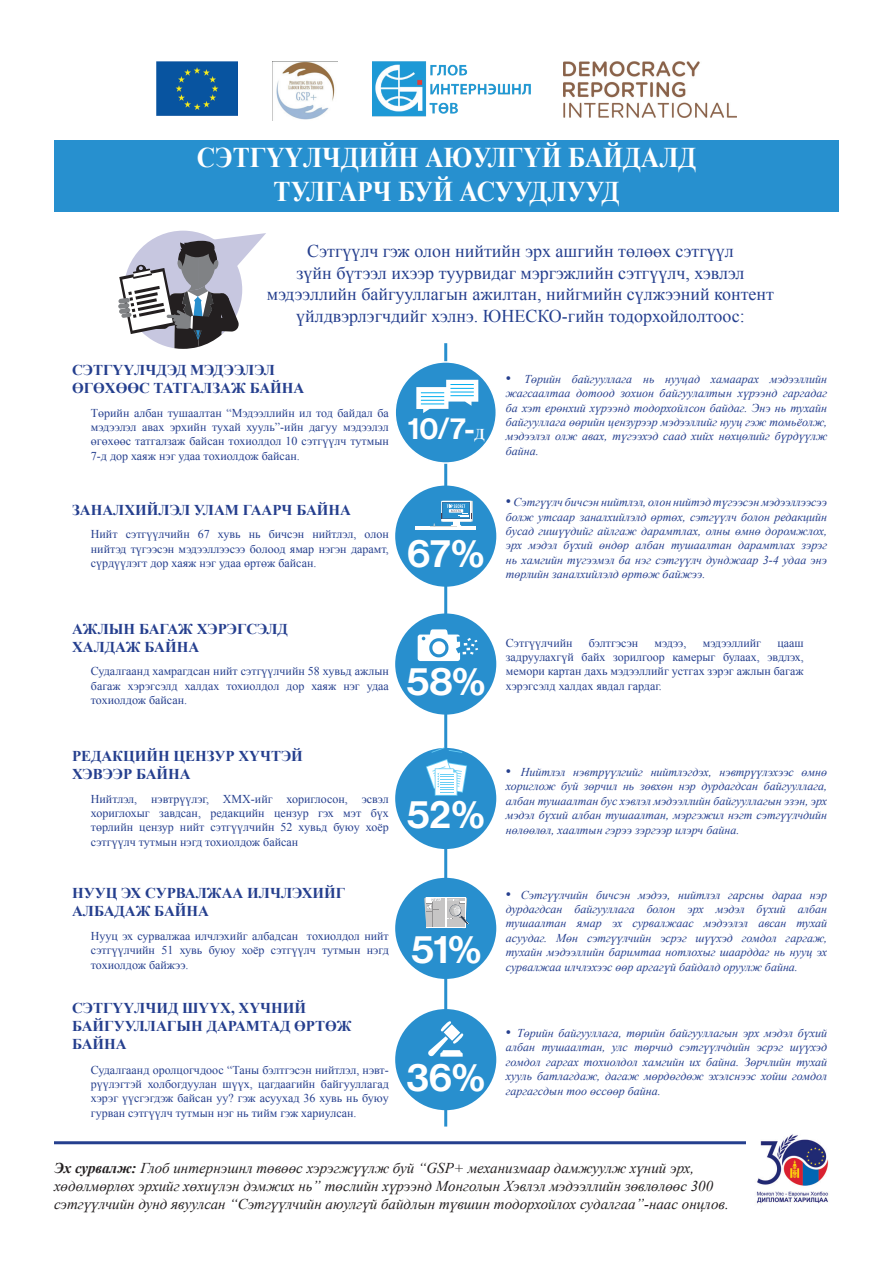
<style>
.page{position:relative;width:893px;height:1263px;background:#fff}
.page>*{position:absolute;margin:0;border:0;box-sizing:border-box;transform-origin:0 0}
.t1{font:500 39px "BW Haas Head 65";letter-spacing:-.005em;color:#fff}
.t2{font:500 30px "BW Haas Head 65";color:#fff}
.t3{font:700 28.5px/34.2px "MAK Times New Roman";color:#fff;text-align:center;scale:.9 1}
.t4{font:18px/21.6px "Times New Roman";color:#253f8e;text-align:center}
.t5{font:italic 15px/18px "Times New Roman";color:#231f20}
.t6{font:700 15px/18px "Times New Roman";color:#253f8e}
.t7{font:italic 12px/14.4px "Times New Roman";color:#253f8e;text-align:justify}
.t8{font:12px/14.4px "Times New Roman";color:#253f8e;text-align:justify}
.s1{font-style:normal;font-size:15px}
.s2{font-family:"Times New Roman";font-weight:700;font-size:15px}
.s3{font-weight:700}
</style>
<div class="page">
<hr style="left:54px;top:1141px;width:785px;height:3px;background:#253f8e">
<hr style="left:444px;top:343px;width:3px;height:783px;background:#288fce">
<svg style="left:118px;top:231px;width:148px;height:118px"></svg>
<div style="left:395px;top:748px;width:101px;height:101px;background:#288fce;border-radius:50%"></div>
<div style="left:395px;top:878px;width:101px;height:101px;background:#288fce;border-radius:50%"></div>
<div style="left:395px;top:1009px;width:101px;height:101px;background:#288fce;border-radius:50%"></div>
<div style="left:395px;top:613px;width:101px;height:102px;background:#288fce;border-radius:50%"></div>
<div style="left:395px;top:362px;width:101px;height:101px;background:#288fce;border-radius:50%"></div>
<div style="left:394px;top:361px;width:103px;height:103px;border:2px solid #fff;border-radius:50%"></div>
<svg style="left:416px;top:380px;width:62px;height:33px"></svg>
<div style="left:395px;top:486px;width:101px;height:101px;background:#288fce;border-radius:50%"></div>
<svg style="left:442px;top:501px;width:31px;height:21px"></svg>
<div style="left:441px;top:501px;width:30px;height:21px;background:#fff"></div>
<hr style="left:416px;top:526px;width:60px;height:4px;background:#fff">
<svg style="left:430px;top:502px;width:42px;height:25px"></svg>
<svg style="left:418px;top:629px;width:60px;height:32px"></svg>
<svg style="left:424px;top:897px;width:45px;height:31px"></svg>
<svg style="left:431px;top:747px;width:31px;height:6px"></svg>
<svg style="left:426px;top:759px;width:41px;height:37px"></svg>
<svg style="left:428px;top:1021px;width:35px;height:36px"></svg>
<div style="left:54px;top:140px;width:785px;height:71px;background:#2790cf"></div>
<img style="left:276px;top:62px;width:59px;height:58px">
<img style="left:563px;top:62px;width:173px;height:55px">
<img style="left:372px;top:62px;width:159px;height:55px">
<img style="left:157px;top:62px;width:81px;height:54px">
<img style="left:746px;top:1134px;width:93px;height:70px">
<h3 class="t3" style="left:197px;top:140px;width:556px">Сэтгүүлчдийн аюулгүй байдалд тулгарч буй асуудлууд</h3>
<h3 class="t4" style="left:267px;top:240px;width:509px">Сэтгүүлч гэж олон нийтийн эрх ашгийн төлөөх сэтгүүл<br>зүйн бүтээл ихээр туурвидаг мэргэжлийн сэтгүүлч, хэвлэл мэдээллийн байгууллагын ажилтан, нийгмийн сүлжээний контент үйлдвэрлэгчдийг хэлнэ. ЮНЕСКО-гийн тодорхойлолтоос:</h3>
<p class="t6" style="left:72px;top:361px;width:234px">Сэтгүүлчдэд мэдээлэл өгөхөөс татгалзаж байна</p>
<p class="t8" style="left:91px;top:405px;width:299px">Төрийн албан тушаалтан “Мэдээллийн ил тод байдал ба мэдээлэл авах эрхийн тухай хууль”-ийн дагуу мэдээлэл өгөхөөс татгалзаж байсан тохиолдол 10 сэтгүүлч тутмын 7-д дор хаяж нэг удаа тохиолдож байсан.</p>
<p class="t7" style="left:506px;top:371px;width:323px"><span class="s1">•</span> Төрийн байгууллага нь нууцад хамаарах мэдээллийн жагсаалтаа дотоод зохион байгуулалтын хүрээнд гаргадаг ба хэт ерөнхий хүрээнд тодорхойлсон байдаг. Энэ нь тухайн байгууллага өөрийн цензурээр мэдээллийг нууц гэж томьёолж, мэдээлэл олж авах, түгээхэд саад хийх нөхцөлийг бүрдүүлж байна.</p>
<h2 class="t2" style="left:408px;top:411px;width:79px">10/7-<span class="s2">д</span></h2>
<p class="t6" style="left:72px;top:501px;width:281px">Заналхийлэл улам гаарч байна</p>
<p class="t8" style="left:91px;top:527px;width:299px">Нийт сэтгүүлчийн 67 хувь нь бичсэн нийтлэл, олон нийтэд түгээсэн мэдээллээсээ болоод ямар нэгэн дарамт, сүрдүүлэгт дор хаяж нэг удаа өртөж байсан.</p>
<h1 class="t1" style="left:407px;top:531px;width:78px">67%</h1>
<p class="t6" style="left:72px;top:620px;width:217px">Ажлын багаж хэрэгсэлд халдаж байна</p>
<p class="t8" style="left:91px;top:664px;width:299px">Судалгаанд хамрагдсан нийт сэтгүүлчийн 58 хувьд ажлын багаж хэрэгсэлд халдах тохиолдол дор хаяж нэг удаа тохиолдож байсан.</p>
<p class="t6" style="left:72px;top:747px;width:232px">Редакцийн цензур хүчтэй хэвээр байна</p>
<p class="t8" style="left:91px;top:791px;width:299px">Нийтлэл, нэвтрүүлэг, ХМХ-ийг хориглосон, эсвэл хориглохыг завдсан, редакцийн цензур гэх мэт бүх төрлийн цензур нийт сэтгүүлчийн 52 хувьд буюу хоёр сэтгүүлч тутмын нэгд тохиолдож байсан</p>
<p class="t6" style="left:72px;top:884px;width:275px">Нууц эх сурвалжаа илчлэхийг албадаж байна</p>
<p class="t8" style="left:91px;top:928px;width:299px">Нууц эх сурвалжаа илчлэхийг албадсан тохиолдол нийт сэтгүүлчийн 51 хувь буюу хоёр сэтгүүлч тутмын нэгд тохиолдож байжээ.</p>
<p class="t6" style="left:72px;top:998px;width:281px">Сэтгүүлчид шүүх, хүчний байгууллагын дарамтад өртөж байна</p>
<p class="t8" style="left:91px;top:1062px;width:299px">Судалгаанд оролцогчдоос “Таны бэлтгэсэн нийтлэл, нэвт&shy;рүүлэгтэй холбогдуулан шүүх, цагдаагийн байгууллагад хэрэг үүсгэгдэж байсан уу? гэж асуухад 36 хувь нь буюу гурван сэтгүүлч тутмын нэг нь тийм гэж хариулсан.</p>
<h1 class="t1" style="left:407px;top:659px;width:80px">58%</h1>
<h1 class="t1" style="left:407px;top:792px;width:79px">52%</h1>
<h1 class="t1" style="left:412px;top:926px;width:71px">51%</h1>
<h1 class="t1" style="left:407px;top:1054px;width:79px">36%</h1>
<p class="t7" style="left:506px;top:495px;width:323px"><span class="s1">•</span> Сэтгүүлч бичсэн нийтлэл, олон нийтэд түгээсэн мэдээллээсээ болж утсаар заналхийлэлд өртөх, сэтгүүлч болон редакцийн бусад гишүүдийг айлгаж дарамтлах, олны өмнө доромжлох, эрх мэдэл бүхий өндөр албан тушаалтан дарамтлах зэрэг нь хамгийн түгээмэл ба нэг сэтгүүлч дунджаар 3-4 удаа энэ</p>
<p class="t7" style="left:506px;top:567px;width:201px">төрлийн заналхийлэлд өртөж байжээ.</p>
<p class="t8" style="left:506px;top:635px;width:68px">Сэтгүүлчийн</p>
<p class="t8" style="left:589px;top:635px;width:51px">бэлтгэсэн</p>
<p class="t8" style="left:654px;top:635px;width:33px">мэдээ,</p>
<p class="t8" style="left:703px;top:635px;width:60px">мэдээллийг</p>
<p class="t8" style="left:506px;top:635px;width:299px;text-indent:272px">цааш задруулахгүй байх зорилгоор камерыг булаах, эвдлэх, мемори картан дахь мэдээллийг устгах зэрэг ажлын багаж хэрэгсэлд халдах явдал гардаг.</p>
<p class="t7" style="left:506px;top:764px;width:323px"><span class="s1">•</span> Нийтлэл нэвтрүүлгийг нийтлэгдэх, нэвтрүүлэхээс өмнө хориглож буй зөрчил нь зөвхөн нэр дурдагдсан байгууллага, албан тушаалтан бус хэвлэл мэдээллийн байгууллагын эзэн, эрх мэдэл бүхий албан тушаалтан, мэргэжил нэгт сэтгүүлчдийн нөлөөлөл, хаалтын гэрээ зэргээр илэрч байна.</p>
<p class="t7" style="left:506px;top:887px;width:323px"><span class="s1">•</span> Сэтгүүлчийн бичсэн мэдээ, нийтлэл гарсны дараа нэр дурдагдсан байгууллага болон эрх мэдэл бүхий албан тушаалтан ямар эх сурвалжаас мэдээлэл авсан тухай асуудаг. Мөн сэтгүүлчийн эсрэг шүүхэд гомдол гаргаж, тухайн мэдээллийн баримтаа нотлохыг шаарддаг нь нууц эх сурвалжаа илчлэхээс өөр аргагүй байдалд оруулж байна.</p>
<p class="t7" style="left:506px;top:1025px;width:323px"><span class="s1">•</span> Төрийн байгууллага, төрийн байгууллагын эрх мэдэл бүхий албан тушаалтан, улс төрчид сэтгүүлчдийн эсрэг шүүхэд гомдол гаргах тохиолдол хамгийн их байна. Зөрчлийн тухай хууль батлагдаж, дагаж мөрдөгдөж эхэлснээс хойш гомдол гаргагсдын тоо өссөөр байна.</p>
<p class="t5" style="left:54px;top:1158px;width:676px"><span class="s3">Эх сурвалж:</span> Глоб интернэшнл төвөөс хэрэгжүүлж буй “GSP+ механизмаар дамжуулж хүний эрх, хөдөлмөрлөх эрхийг хөхиүлэн дэмжих нь” төслийн хүрээнд Монголын Хэвлэл мэдээллийн зөвлөлөөс 300 сэтгүүлчийн дунд явуулсан “Сэтгүүлчийн аюулгүй байдлын түвшин тодорхойлох судалгаа”-наас онцлов.</p>
</div>
